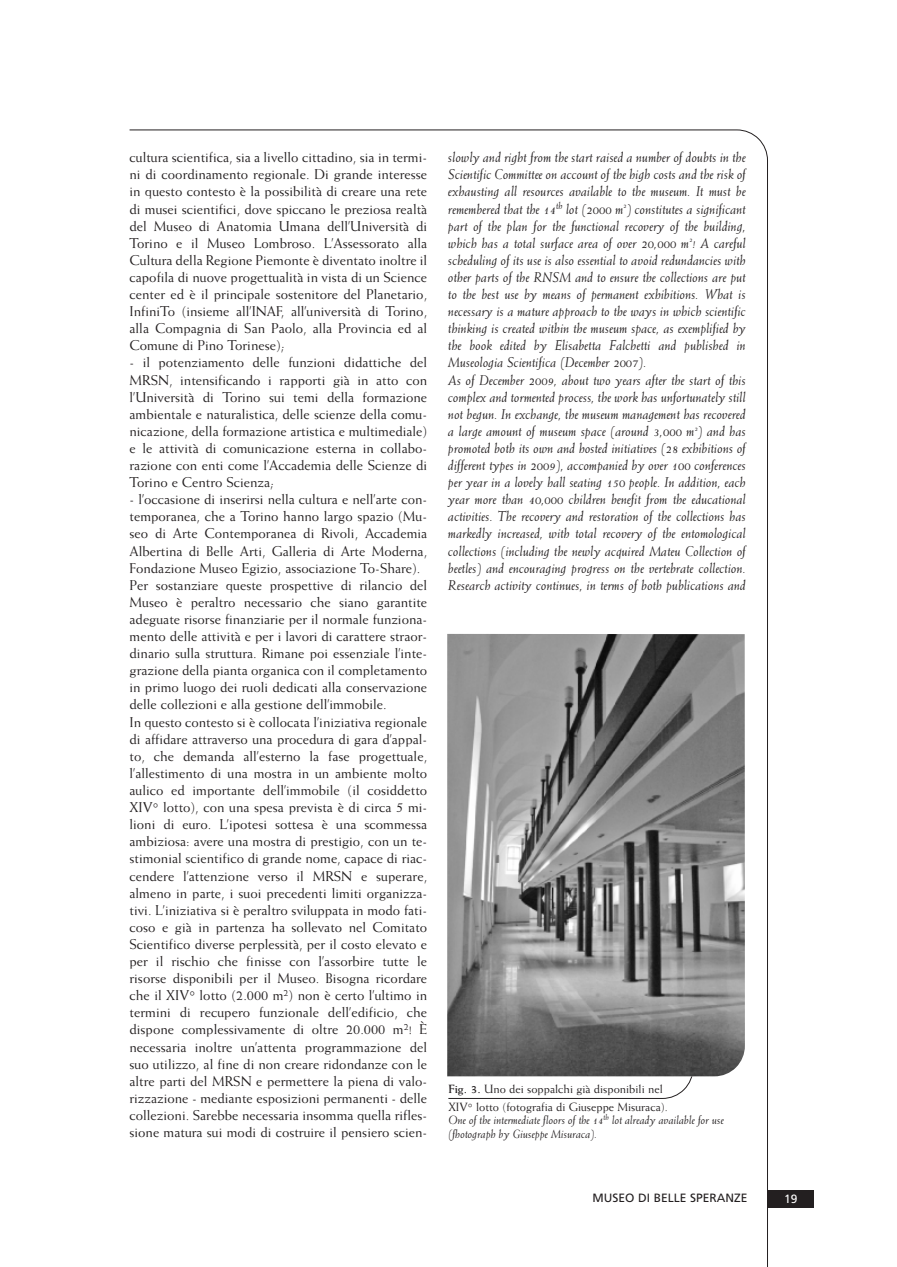
<style>
.page{position:relative;width:897px;height:1267px;background:#fff}
.page>*{position:absolute;margin:0;border:0;box-sizing:border-box;transform-origin:0 0}
.t1{font:14.25px/17.1px "Weiss";color:#231f20;text-align:justify}
.t2{font:italic 14.25px/17.1px "Weiss";color:#231f20}
.t3{font:italic 12px/13.5px "Weiss";color:#231f20}
.t4{font:12px/18px "Weiss";color:#231f20}
.t5{font:12px "Frutiger";color:#231f20}
.t6{font:12px "Frutiger";color:#fff}
.s1{font-weight:700}
</style>
<div class="page">
<div style="left:767px;top:1191px;width:47px;height:17px;background:#231f20"></div>
<svg style="left:448px;top:1076px;width:246px;height:23px"></svg>
<img style="left:447px;top:634px;width:298px;height:442px">
<p class="t1" style="left:130px;top:150px;width:299px">cultura scientifica, sia a livello cittadino, sia in termi&shy;ni di coordinamento regionale. Di grande interesse in questo contesto è la possibilità di creare una rete di musei scientifici, dove spiccano le preziosa realtà del Museo di Anatomia Umana dell’Università di Torino e il Museo Lombroso. L’Assessorato alla Cultura della Regione Piemonte è diventato inoltre il capofila di nuove progettualità in vista di un Science center ed è il principale sostenitore del Planetario, InfiniTo (insieme all’INAF, all’università di Torino, alla Compagnia di San Paolo, alla Provincia ed al Comune di Pino Torinese);</p>
<p class="t1" style="left:130px;top:355px;width:299px">- il potenziamento delle funzioni didattiche del MRSN, intensificando i rapporti già in atto con l’Università di Torino sui temi della formazione ambientale e naturalistica, delle scienze della comu&shy;nicazione, della formazione artistica e multimediale) e le attività di comunicazione esterna in collabo&shy;razione con enti come l’Accademia delle Scienze di Torino e Centro Scienza;</p>
<p class="t1" style="left:130px;top:492px;width:299px;text-align:left">- l’occasione di inserirsi nella cultura e nell’arte con&shy;temporanea, che a Torino hanno largo spazio (Mu&shy;seo di Arte Contemporanea di Rivoli, Accademia Albertina di Belle Arti, Galleria di Arte Moderna, Fondazione Museo Egizio, associazione To-Share).<br>Per sostanziare queste prospettive di rilancio del Museo è peraltro necessario che siano garantite adeguate risorse finanziarie per il normale funziona&shy;mento delle attività e per i lavori di carattere straor&shy;dinario sulla struttura. Rimane poi essenziale l’inte&shy;grazione della pianta organica con il completamento in primo luogo dei ruoli dedicati alla conservazione delle collezioni e alla gestione dell’immobile.<br>In questo contesto si è collocata l’iniziativa regionale di affidare attraverso una procedura di gara d’appal&shy;to, che demanda all’esterno la fase progettuale, l’allestimento di una mostra in un ambiente molto aulico ed importante dell’immobile (il cosiddetto XIV° lotto), con una spesa prevista è di circa 5 mi&shy;lioni di euro. L’ipotesi sottesa è una scommessa ambiziosa: avere una mostra di prestigio, con un te&shy;stimonial scientifico di grande nome, capace di riac&shy;cendere l’attenzione verso il MRSN e superare, almeno in parte, i suoi precedenti limiti organizza&shy;tivi. L’iniziativa si è peraltro sviluppata in modo fati&shy;coso e già in partenza ha sollevato nel Comitato Scientifico diverse perplessità, per il costo elevato e per il rischio che finisse con l’assorbire tutte le risorse disponibili per il Museo. Bisogna ricordare che il XIV° lotto (2.000 m<sup>2</sup>) non è certo l’ultimo in termini di recupero funzionale dell’edificio, che dispone complessivamente di oltre 20.000 m<sup>2</sup>! È necessaria inoltre un’attenta programmazione del suo utilizzo, al fine di non creare ridondanze con le altre parti del MRSN e permettere la piena di va lo&shy;rizzazione - mediante esposizioni permanenti - delle collezioni. Sarebbe necessaria insomma quella rifles&shy;sione matura sui modi di costruire il pensiero scien-</p>
<p class="t2" style="left:448px;top:150px;width:299px">slowly and right from the start raised a number of doubts in the Scientific Committee on account of the high costs and the risk of exhausting all resources available to the museum. It must be remembered that the 14<sup>th</sup> lot (2000 m<sup>2</sup>) constitutes a significant part of the plan for the functional recovery of the building, which has a total surface area of over 20,000 m<sup>2</sup>! A careful scheduling of its use is also essential to avoid redundancies with other parts of the RNSM and to ensure the collections are put to the best use by means of permanent exhibitions. What is necessary is a mature approach to the ways in which scientific thinking is created within the museum space, as exemplified by the book edited by Elisabetta Falchetti and published in Museologia Scientifica (December 2007).<br>As of December 2009, about two years after the start of this complex and tormented process, the work has unfortunately still not begun. In exchange, the museum management has recovered a large amount of museum space (around 3,000 m<sup>2</sup>) and has promoted both its own and hosted initiatives (28 exhibitions of different types in 2009), accompanied by over 100 conferences per year in a lovely hall seating 150 people. In addition, each year more than 40,000 children benefit from the educational activities. The recovery and restoration of the collections has markedly increased, with total recovery of the entomological collections (including the newly acquired Mateu Collection of beetles) and encouraging progress on the vertebrate collection.<br>Research activity continues, in terms of both publications and</p>
<p class="t4" style="left:448px;top:1080px;width:221px"><span class="s1">Fig. 3.</span> Uno dei soppalchi già disponibili nel<br>XIV° lotto (fotografia di Giuseppe Misuraca).</p>
<p class="t3" style="left:448px;top:1114px;width:277px">One of the intermediate floors of the 14<sup>th</sup> lot already available for use (fhotograph by Giuseppe Misuraca).</p>
<p class="t5" style="left:592px;top:1193px;width:156px">MUSEO DI BELLE SPERANZE</p>
<p class="t6" style="left:784px;top:1193px;width:15px">19</p>
</div>
